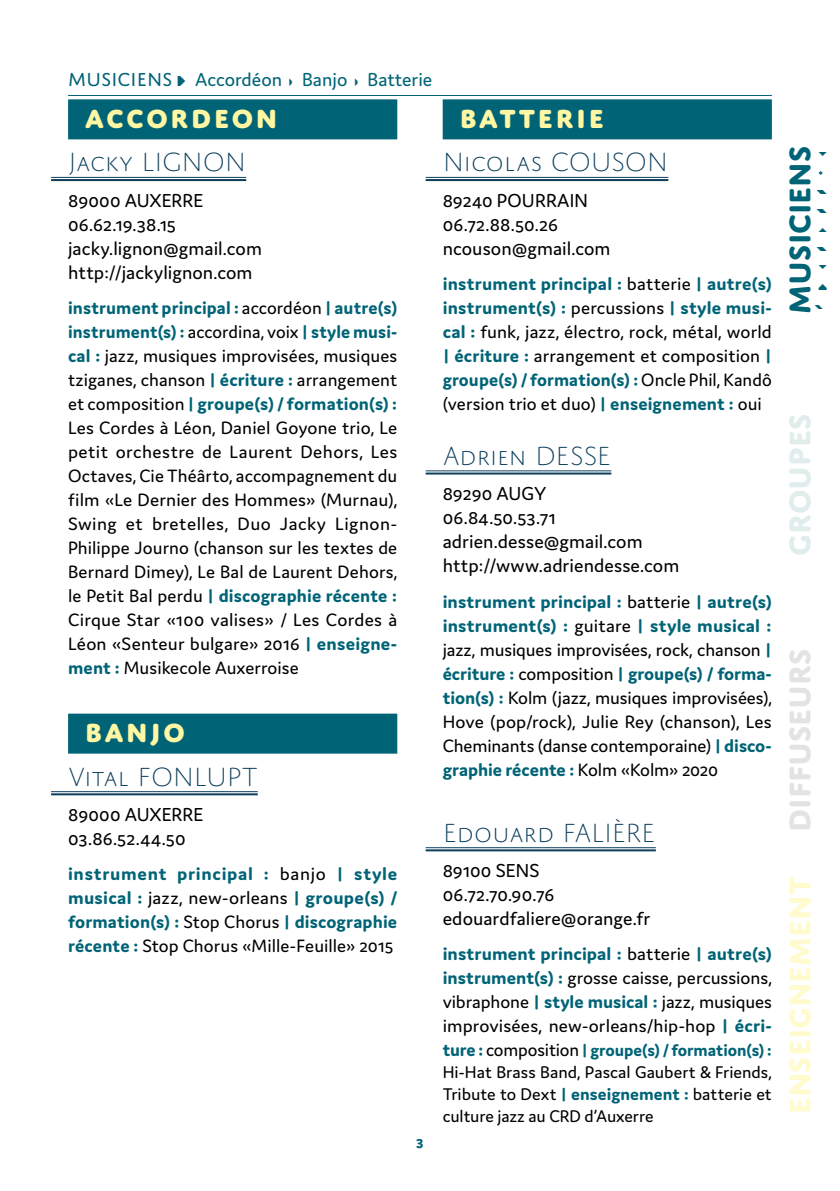
<style>
.page{position:relative;width:840px;height:1191px;background:#fff}
.page>*{position:absolute;margin:0;border:0;box-sizing:border-box;transform-origin:0 0}
.t1{font:700 32px "Domus Titling";color:#fffbcd}
.t2{font:700 32px "Domus Titling";color:#e3e2e4}
.t3{font:700 32px "Domus Titling";color:#006476}
.t4{font:700 32px "Domus Titling";color:#e0edec}
.t5{font:200 28px "Domus Titling";letter-spacing:-.015em;color:#0d3f5d}
.t6{font:800 28px "Domus Titling";letter-spacing:.1em;color:#fff7a3}
.t7{font:20px/24px "Domus";letter-spacing:.005em;color:#000}
.t8{font:20px "Domus";color:#006476}
.t9{font:19px/24px "Domus";letter-spacing:.005em;color:#000;text-align:justify}
.t10{font:700 19px/24px "Domus";letter-spacing:.015em;color:#006476;text-align:justify}
.t11{font:18px/22px "Domus";color:#000;text-align:justify}
.t12{font:16px "zuptype SIM";letter-spacing:.8em;color:#006476}
.t13{font:700 16px "Domus";color:#006476}
.s1{font-family:"Domus Titling"}
.s2{font-family:"zuptype SIM"}
.s3{font-weight:700;color:#006476}
.s4{font-weight:400;color:#000}
.s5{font-weight:700;font-size:19px;color:#006476}
.s6{font-size:19px}
</style>
<div class="page">
<div style="left:68px;top:99px;width:329px;height:40px;background:#006476"></div>
<hr style="left:51px;top:177px;width:195px;height:1px;background:#0d3f5d">
<hr style="left:51px;top:179px;width:195px;height:2px;background:#0d3f5d">
<div style="left:68px;top:713px;width:329px;height:40px;background:#006476"></div>
<hr style="left:51px;top:791px;width:206px;height:1px;background:#0d3f5d">
<hr style="left:51px;top:793px;width:206px;height:2px;background:#0d3f5d">
<div style="left:442px;top:99px;width:329px;height:40px;background:#006476"></div>
<hr style="left:425px;top:177px;width:243px;height:1px;background:#0d3f5d">
<hr style="left:425px;top:179px;width:243px;height:2px;background:#0d3f5d">
<hr style="left:425px;top:470px;width:186px;height:1px;background:#0d3f5d">
<hr style="left:425px;top:472px;width:186px;height:2px;background:#0d3f5d">
<hr style="left:425px;top:847px;width:230px;height:1px;background:#0d3f5d">
<hr style="left:425px;top:849px;width:230px;height:2px;background:#0d3f5d">
<hr style="left:68px;top:95px;width:703px;height:1px;background:#006476">
<p class="t8" style="left:68px;top:68px;width:365px"><span class="s1">MUSICIENS</span> <span class="s2">u</span> Accordéon <span class="s2">3</span> Banjo <span class="s2">3</span> Batterie</p>
<h2 class="t6" style="left:85px;top:101px;width:194px">ACCORDEON</h2>
<h2 class="t5" style="left:68px;top:147px;width:179px">Jacky LIGNON</h2>
<p class="t7" style="left:68px;top:188px;width:195px">89000 AUXERRE<br>06.62.19.38.15 jacky.lignon@gmail.com http://jackylignon.com</p>
<p class="t9" style="left:68px;top:296px;width:330px"><span class="s3">instrument principal :</span> accordéon <span class="s3">| autre(s) instrument(s) :</span> accordina, voix <span class="s3">| style musi&shy;cal :</span> jazz, musiques improvisées, musiques tziganes, chanson <span class="s3">| écriture :</span> arrangement et composition <span class="s3">| groupe(s) / formation(s) :<br></span>Les Cordes à Léon, Daniel Goyone trio, Le petit orchestre de Laurent Dehors, Les Octaves, Cie Théârto, accompagnement du film «Le Dernier des Hommes» (Murnau), Swing et bretelles, Duo Jacky Lignon-Philippe Journo (chanson sur les textes de Bernard Dimey), Le Bal de Laurent Dehors, le Petit Bal perdu <span class="s3">| discographie récente :<br></span>Cirque Star «100 valises» / Les Cordes à Léon «Senteur bulgare» 2016 <span class="s3">| enseigne&shy;ment :</span> Musikecole Auxerroise</p>
<h2 class="t6" style="left:85px;top:715px;width:101px">BANJO</h2>
<h2 class="t5" style="left:68px;top:761px;width:191px">Vital FONLUPT</h2>
<p class="t7" style="left:68px;top:802px;width:137px">89000 AUXERRE<br>03.86.52.44.50</p>
<p class="t10" style="left:68px;top:862px;width:330px">instrument principal : <span class="s4">banjo</span> | style musical : <span class="s4">jazz, new-orleans</span> | groupe(s) / formation(s) : <span class="s4">Stop Chorus</span> | discographie récente : <span class="s4">Stop Chorus «Mille-Feuille» 2015</span></p>
<p class="t13" style="left:416px;top:1133px;width:9px">3</p>
<h2 class="t6" style="left:459px;top:101px;width:145px">BATTERIE</h2>
<h2 class="t5" style="left:442px;top:147px;width:227px">Nicolas COUSON</h2>
<p class="t7" style="left:442px;top:188px;width:169px">89240 POURRAIN<br>06.72.88.50.26 ncouson@gmail.com</p>
<p class="t9" style="left:442px;top:272px;width:330px"><span class="s3">instrument principal :</span> batterie <span class="s3">| autre(s) instrument(s) :</span> percussions <span class="s3">| style musi&shy;cal :</span> funk, jazz, électro, rock, métal, world <span class="s3">| écriture :</span> arrangement et composition <span class="s3">| groupe(s) / formation(s) :</span> Oncle Phil, Kandô (version trio et duo) <span class="s3">| enseignement :</span> oui</p>
<h2 class="t5" style="left:442px;top:440px;width:170px">Adrien DESSE</h2>
<p class="t7" style="left:442px;top:481px;width:238px">89290 AUGY<br>06.84.50.53.71 adrien.desse@gmail.com http://www.adriendesse.com</p>
<p class="t9" style="left:442px;top:589px;width:330px"><span class="s3">instrument principal :</span> batterie <span class="s3">| autre(s) instrument(s) :</span> guitare <span class="s3">| style musical : </span>jazz, musiques improvisées, rock, chanson <span class="s3">| écriture :</span> composition <span class="s3">| groupe(s) / forma&shy;tion(s) :</span> Kolm (jazz, musiques improvisées), Hove (pop/rock), Julie Rey (chanson), Les Cheminants (danse contemporaine) <span class="s3">| disco&shy;graphie récente :</span> Kolm «Kolm» 2020</p>
<h2 class="t5" style="left:442px;top:817px;width:214px">Edouard FALIÈRE</h2>
<p class="t7" style="left:442px;top:858px;width:209px">89100 SENS<br>06.72.70.90.76 edouardfaliere@orange.fr</p>
<p class="t9" style="left:442px;top:942px;width:330px"><span class="s3">instrument principal :</span> batterie <span class="s3">| autre(s) instrument(s) :</span> grosse caisse, percussions, vibraphone <span class="s3">| style musical :</span> jazz, musiques improvisées, new-orleans/hip-hop <span class="s3">| écri-</span></p>
<p class="t11" style="left:442px;top:1039px;width:330px"><span class="s5">ture :</span> <span class="s6">composition</span> <span class="s3">| groupe(s) / formation(s) :<br></span>Hi-Hat Brass Band, Pascal Gaubert &amp; Friends, Tribute to Dext <span class="s3">| enseignement :</span> batterie et culture jazz au CRD d’Auxerre</p>
<h1 class="t3" style="left:780px;top:313px;width:169px;rotate:-90deg">musiciens</h1>
<p class="t12" style="left:808px;top:175px;width:26px;rotate:-90deg">n s</p>
<p class="t12" style="left:816px;top:194px;width:7px;rotate:-90deg">e</p>
<p class="t12" style="left:808px;top:309px;width:103px;rotate:-90deg">musici</p>
<h1 class="t4" style="left:780px;top:556px;width:143px;rotate:-90deg">groupes</h1>
<h1 class="t2" style="left:780px;top:831px;width:185px;rotate:-90deg">diffuseurs</h1>
<h1 class="t1" style="left:780px;top:1114px;width:239px;rotate:-90deg">enseignement</h1>
</div>
